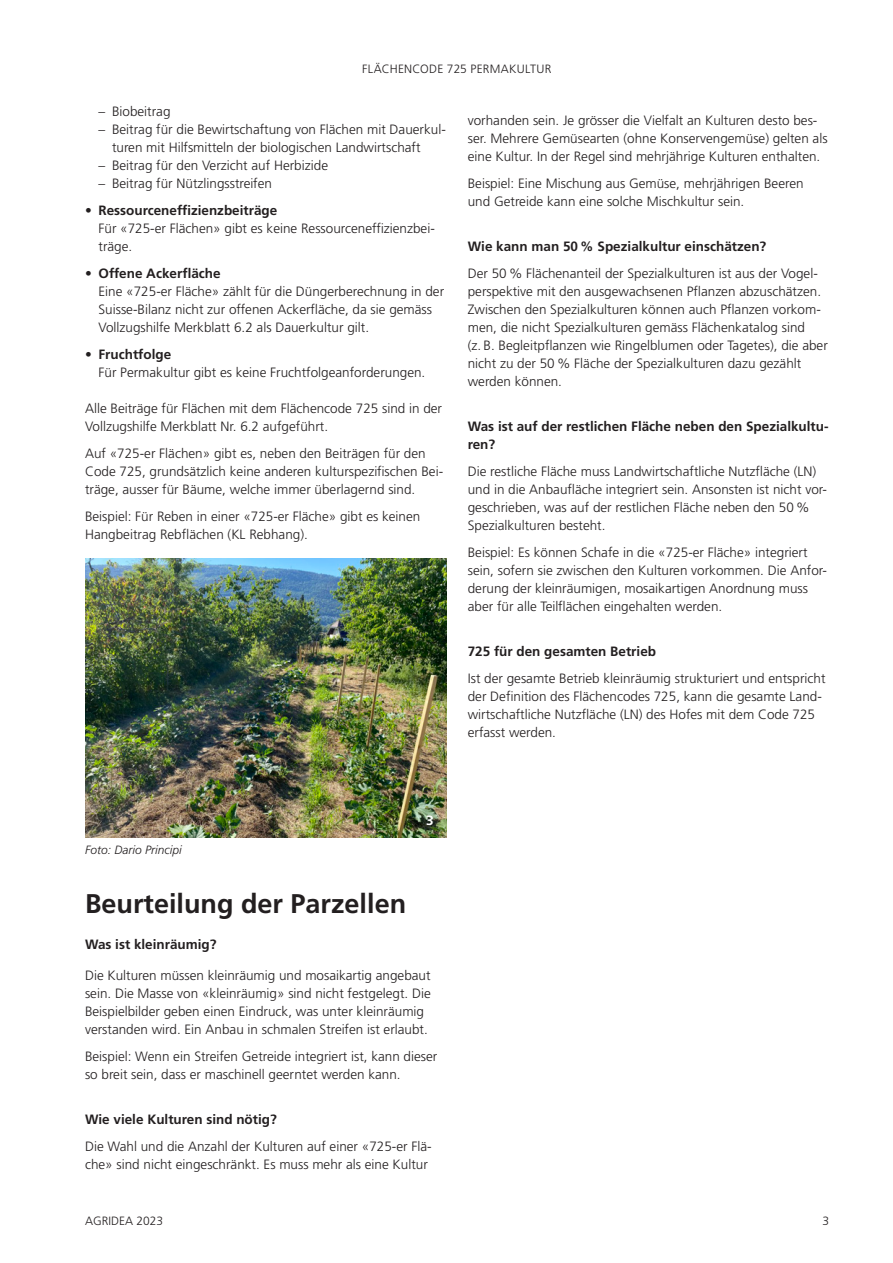
<style>
.page{position:relative;width:893px;height:1263px;background:#fff}
.page>*{position:absolute;margin:0;border:0;box-sizing:border-box;transform-origin:0 0}
.t1{font:700 27px "Frutiger LT Pro";color:#231f20}
.post{font:300 13.5px/18px "Frutiger LT Pro";color:#231f20}
.t2{font:700 13.5px/18px "Frutiger LT Pro";color:#231f20}
.Bild-Ziffer{font:700 13.5px "Frutiger LT Pro";color:#fff}
.t3{font:300 12px "Frutiger LT Pro";letter-spacing:.005em;color:#231f20}
.Legende_Quelle_Fussnote{font:italic 300 12px "Frutiger LT Pro";color:#231f20}
.s1{font-weight:700}
</style>
<div class="page">
<img style="left:85px;top:558px;width:361px;height:279px">
<p class="t3" style="left:362px;top:62px;width:138px">Flächencode 725 Permak</p>
<p class="t3" style="left:517px;top:62px;width:36px">ultur</p>
<p class="post" style="left:99px;top:103px;width:74px">– Biobeitrag</p>
<p class="post" style="left:112px;top:121px;width:335px;text-indent:-14px">– Beitrag für die Bewirtschaftung von Flächen mit Dauerkul&shy;turen mit H ilfsmitteln der biologischen Landwirtschaft</p>
<p class="post" style="left:99px;top:157px;width:231px">– Beitrag für den Verzicht auf Herbizide</p>
<p class="post" style="left:99px;top:175px;width:175px">– Beitrag für Nützlingsstreifen</p>
<p class="post" style="left:99px;top:202px;width:338px;text-indent:-14px">• <span class="s1">Ressourceneffizienzbeiträge<br></span>Für «725-er Flächen» gibt es keine Ressourceneffizienzbei&shy;träge.</p>
<p class="post" style="left:99px;top:265px;width:347px;text-indent:-14px">• <span class="s1">Offene Ackerfläche<br></span>Eine «725-er Fläche» zählt für die Düngerberechnung in der Suisse-Bilanz nicht zur offenen Ackerfläche, da sie gemäss Vollzugshilfe Merkblatt 6.2 als Dauerkultur gilt.</p>
<p class="post" style="left:99px;top:346px;width:328px;text-indent:-14px">• <span class="s1">Fruchtfolge<br></span>Für Permakultur gibt es keine Fruchtfolgeanforderungen.</p>
<p class="post" style="left:85px;top:399px;width:359px">Alle Beiträge für Flächen mit dem Flächencode 725 sind in der<br>Vollzugshilfe Merkblatt Nr. 6.2 aufgeführt.</p>
<p class="post" style="left:85px;top:444px;width:360px">Auf «725-er Flächen» gibt es, neben den Beiträgen für den<br>Code 725, grundsätzlich keine anderen kulturspezifischen Bei&shy;träge, ausser für Bäume, welche immer überlagernd sind.</p>
<p class="post" style="left:85px;top:507px;width:337px">Beispiel: Für Reben in einer «725-er Fläche» gibt es keinen<br>Hangbeitrag Rebflächen (KL Rebhang).</p>
<p class="post" style="left:468px;top:111px;width:361px">vorhanden sein. Je grösser die Vielfalt an Kulturen desto bes&shy;ser. Mehrere Gemüsearten (ohne Konservengemüse) gelten als eine Kultur. In der Regel sind mehrjährige Kulturen enthalten.</p>
<p class="post" style="left:468px;top:174px;width:337px">Beispiel: Eine Mischung aus Gemüse, mehrjährigen Beeren und Getreide kann eine solche Mischkultur sein.</p>
<p class="t2" style="left:468px;top:237px;width:300px">Wie kann man 50 % Spezialkultur einschätzen?</p>
<p class="post" style="left:468px;top:264px;width:362px">Der 50 % Flächenanteil der Spezialkulturen ist aus der Vogel&shy;perspektive mit den ausgewachsenen Pflanzen abzuschätzen.<br>Zwischen den Spezialkulturen können auch Pflanzen vorkom&shy;men, die nicht Spezialkulturen gemäss Flächenkatalog sind<br>(z. B. Begleitpflanzen wie Ringelblumen oder Tagetes), die aber nicht zu der 50 % Fläche der Spezialkulturen dazu gezählt werden können.</p>
<p class="t2" style="left:468px;top:417px;width:362px">Was ist auf der restlichen Fläche neben den Spezialkultu&shy;ren?</p>
<p class="post" style="left:468px;top:462px;width:361px">Die restliche Fläche muss Landwirtschaftliche Nutzfläche (LN) und in die Anbaufläche integriert sein. Ansonsten ist nicht vor&shy;geschrieben, was auf der restlichen Fläche neben den 50 % Spezialkulturen besteht.</p>
<p class="post" style="left:468px;top:543px;width:361px">Beispiel: Es können Schafe in die «725-er Fläche» integriert sein, sofern sie zwischen den Kulturen vorkommen. Die Anfor&shy;derung der kleinräumigen, mosaikartigen Anordnung muss aber für alle Teilflächen eingehalten werden.</p>
<p class="t2" style="left:468px;top:642px;width:190px">725 für den gesamten Betrieb</p>
<p class="post" style="left:468px;top:669px;width:359px">Ist der gesamte Betrieb kleinräumig strukturiert und entspricht der Definition des Flächencodes 725, kann die gesamte Land&shy;wirtschaftliche Nutzfläche (LN) des Hofes mit dem Code 725 erfasst werden.</p>
<p class="Legende_Quelle_Fussnote" style="left:85px;top:843px;width:98px">Foto: Dario Principi</p>
<p class="Bild-Ziffer" style="left:426px;top:812px;width:9px">3</p>
<p class="t1" style="left:85px;top:887px;width:323px">Beurteilung der Parzellen</p>
<p class="t2" style="left:85px;top:935px;width:133px">Was ist kleinräumig?</p>
<p class="post" style="left:85px;top:966px;width:347px">Die Kulturen müssen kleinräumig und mosaikartig angebaut sein. Die Masse von «kleinräumig» sind nicht festgelegt. Die Beispielbilder geben einen Eindruck, was unter kleinräumig verstanden wird. Ein Anbau in schmalen Streifen ist erlaubt.</p>
<p class="post" style="left:85px;top:1047px;width:354px">Beispiel: Wenn ein Streifen Getreide integriert ist, kann dieser so breit sein, dass er maschinell geerntet werden kann.</p>
<p class="t2" style="left:85px;top:1110px;width:193px">Wie viele Kulturen sind nötig?</p>
<p class="post" style="left:85px;top:1137px;width:348px">Die Wahl und die Anzahl der Kulturen auf einer «725-er Flä&shy;che» sind nicht eingeschränkt. Es muss mehr als eine Kultur</p>
<p class="t3" style="left:85px;top:1214px;width:80px">AGRIDEA 2023</p>
<p class="t3" style="left:822px;top:1214px;width:8px">3</p>
</div>
